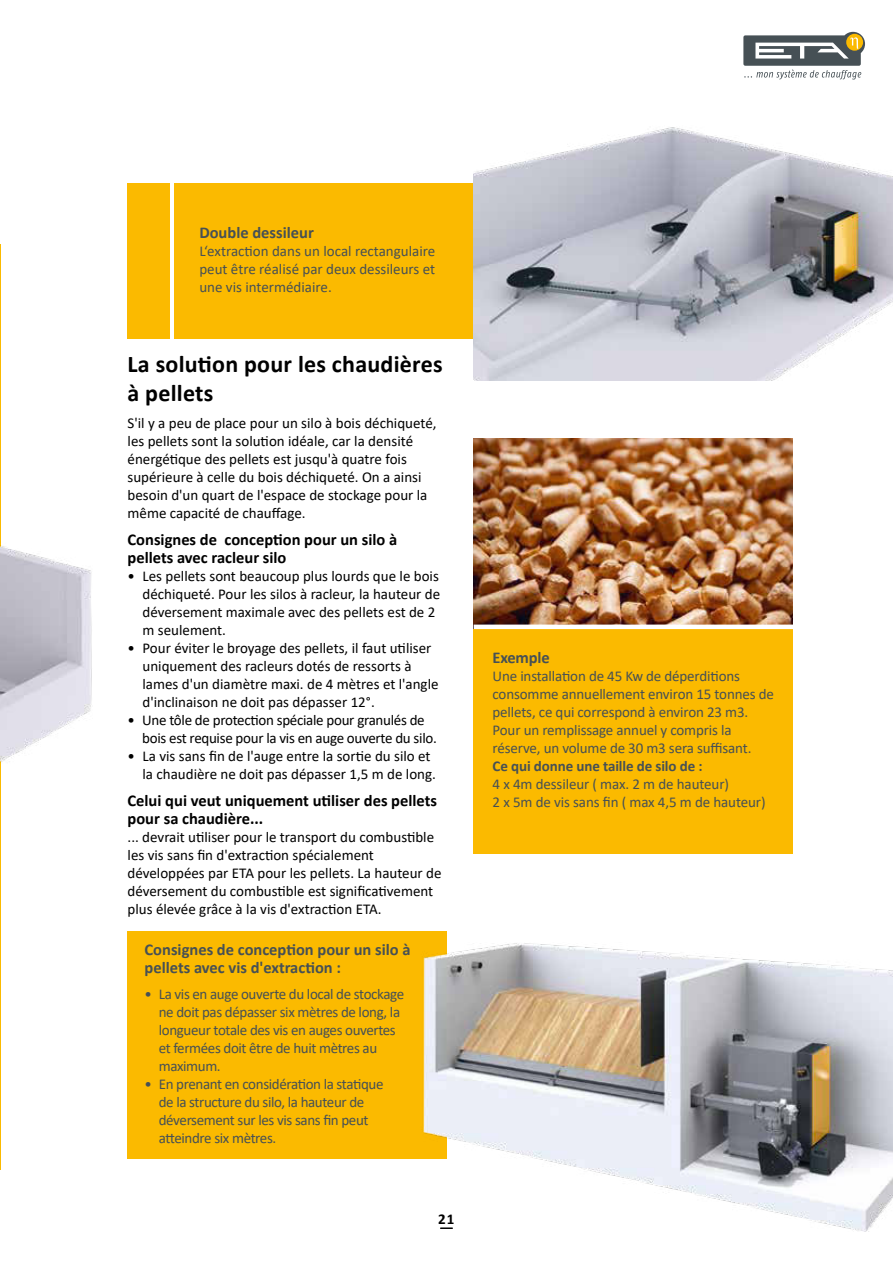
<style>
.page{position:relative;width:893px;height:1263px;background:#fff}
.page>*{position:absolute;margin:0;border:0;box-sizing:border-box;transform-origin:0 0}
.t1{font:700 24px/28.8px "Calibri";letter-spacing:.01em;color:#000}
.t2{font:700 16.5px/18px "Calibri";color:#000}
.t3{font:700 16.5px/18px "Calibri";color:#465055}
.t4{font:15px/18px "Calibri";color:#000}
.t5{font:15px/18px "Calibri";letter-spacing:-.025em;color:#465055}
.t6{font:15px/18px "Calibri";letter-spacing:-.02em;color:#000}
.t7{font:15px/18px "Calibri";letter-spacing:-.005em;color:#465055}
.t8{font:700 15px "Calibri";letter-spacing:-.005em;color:#465055}
.t9{font:700 15px "Calibri";color:#000}
</style>
<div class="page">
<img style="left:474px;top:439px;width:319px;height:186px">
<div style="left:474px;top:629px;width:319px;height:224px;background:#fbba00"></div>
<div style="left:128px;top:931px;width:319px;height:227px;background:#fbba00"></div>
<img style="left:412px;top:943px;width:481px;height:288px">
<div style="left:127px;top:184px;width:42px;height:155px;background:#fbba00"></div>
<div style="left:174px;top:184px;width:479px;height:155px;background:#fbba00"></div>
<img style="left:474px;top:127px;width:419px;height:254px">
<hr style="left:0;top:245px;width:1px;height:925px;background:#fbba00">
<img style="left:0;top:545px;width:92px;height:218px">
<svg style="left:743px;top:32px;width:122px;height:48px"></svg>
<p class="t3" style="left:199px;top:225px;width:116px">Double dessileur</p>
<p class="t5" style="left:199px;top:241px;width:237px;text-align:justify">L‘extraction dans un local rectangulaire peut être réalisé par deux dessileurs et une vis intermédiaire.</p>
<h1 class="t1" style="left:128px;top:349px;width:316px">La solution pour les chaudières à pellets</h1>
<p class="t4" style="left:128px;top:414px;width:311px">S'il y a peu de place pour un silo à bois déchiqueté, les pellets sont la solution idéale, car la densité énergétique des pellets est jusqu'à quatre fois supérieure à celle du bois déchiqueté. On a ainsi besoin d'un quart de l'espace de stockage pour la même capacité de chauffage.</p>
<p class="t2" style="left:128px;top:530px;width:271px">Consignes de conception pour un silo à pellets avec racleur silo</p>
<p class="t4" style="left:143px;top:567px;width:299px;text-indent:-15px">• Les pellets sont beaucoup plus lourds que le bois déchiqueté. Pour les silos à racleur, la hauteur de déversement maximale avec des pellets est de 2 m seulement.</p>
<p class="t4" style="left:143px;top:639px;width:298px;text-indent:-15px">• Pour éviter le broyage des pellets, il faut utiliser uniquement des racleurs dotés de ressorts à lames d'un diamètre maxi. de 4 mètres et l'angle d'inclinaison ne doit pas dépasser 12°.</p>
<p class="t6" style="left:142px;top:711px;width:296px;text-indent:-15px">• Une tôle de protection spéciale pour granulés de bois est requise pour la vis en auge ouverte du silo.</p>
<p class="t4" style="left:143px;top:747px;width:295px;text-indent:-15px">• La vis sans fin de l'auge entre la sortie du silo et la chaudière ne doit pas dépasser 1,5 m de long.</p>
<p class="t2" style="left:128px;top:791px;width:311px">Celui qui veut uniquement utiliser des pellets pour sa chaudière...</p>
<p class="t4" style="left:128px;top:828px;width:316px">... devrait utiliser pour le transport du combustible les vis sans fin d'extraction spécialement développées par ETA pour les pellets. La hauteur de déversement du combustible est significativement plus élevée grâce à la vis d'extraction ETA.</p>
<p class="t3" style="left:145px;top:940px;width:268px">Consignes de conception pour un silo à pellets avec vis d'extraction :</p>
<p class="t5" style="left:159px;top:984px;width:247px;text-indent:-14px">• La vis en auge ouverte du local de stockage ne doit pas dépasser six mètres de long, la longueur totale des vis en auges ouvertes et fermées doit être de huit mètres au maximum.</p>
<p class="t5" style="left:159px;top:1074px;width:226px;text-indent:-14px">• En prenant en considération la statique de la structure du silo, la hauteur de déversement sur les vis sans fin peut atteindre six mètres.</p>
<p class="t9" style="left:438px;top:1214px;width:18px">21</p>
<p class="t3" style="left:493px;top:648px;width:59px">Exemple</p>
<p class="t5" style="left:493px;top:667px;width:283px">Une installation de 45 Kw de déperditions consomme annuellement environ 15 tonnes de pellets, ce qui correspond à environ 23 m3.<br>Pour un remplissage annuel y compris la réserve, un volume de 30 m3 sera sufÏsant.</p>
<p class="t8" style="left:493px;top:755px;width:212px">Ce qui donne une taille de silo de :</p>
<p class="t7" style="left:493px;top:775px;width:275px">4 x 4m dessileur ( max. 2 m de hauteur)<br>2 x 5m de vis sans fin ( max 4,5 m de hauteur)</p>
</div>
